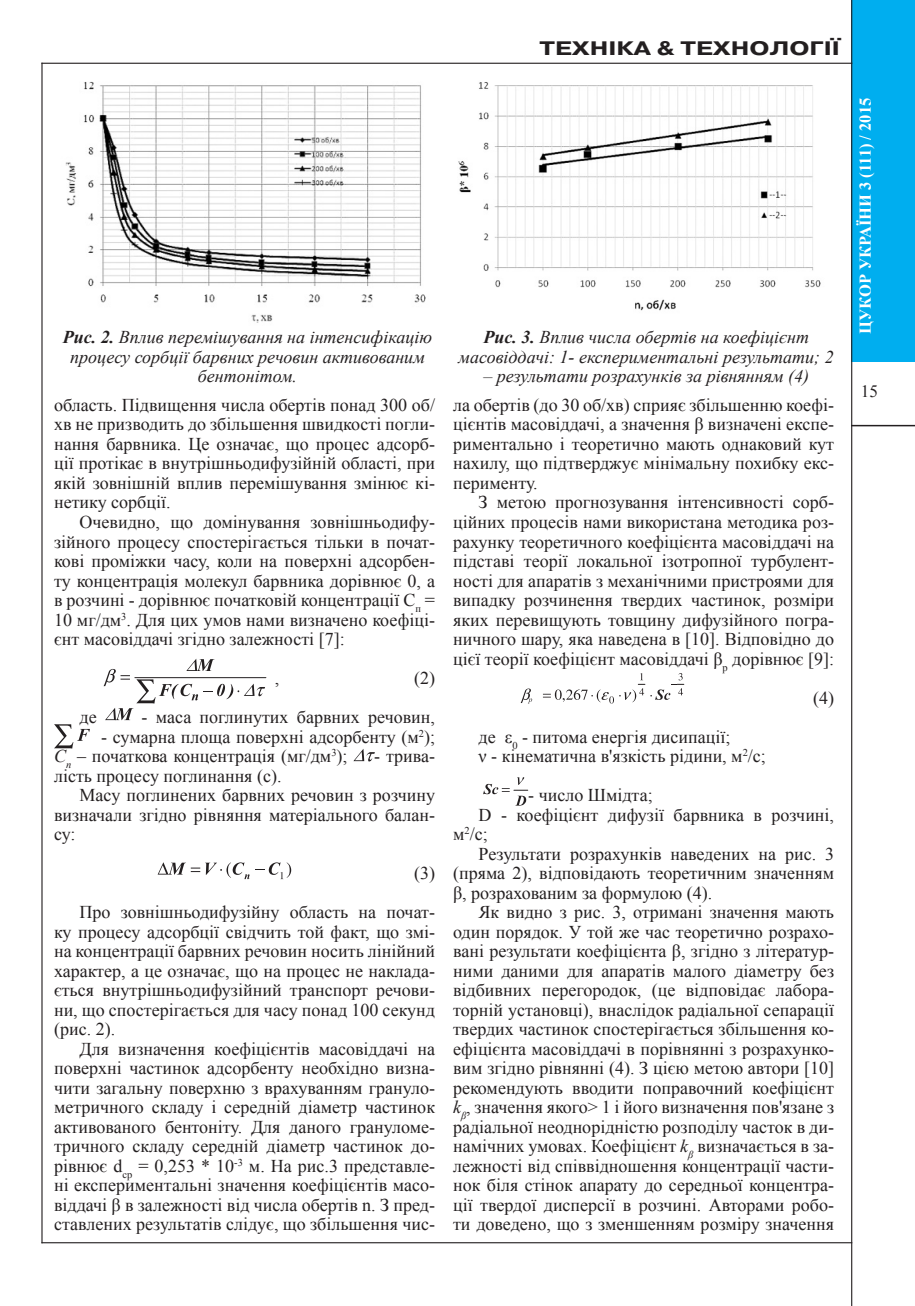
<style>
.page{position:relative;width:915px;height:1306px;background:#fff}
.page>*{position:absolute;margin:0;border:0;box-sizing:border-box;transform-origin:0 0}
.колонтитул{font:700 19.5px "Pragmatica C";color:#231f20;scale:1.3 1}
.Текст{font:18px/19.5px "Times New Roman";color:#231f20;text-align:justify}
.t1{font:italic 18px/19.5px "Times New Roman";color:#231f20;text-align:center}
.t2{font:17.25px "Times New Roman";color:#231f20}
.t3{font:700 16.5px "Times New Roman";color:#fff}
.s1{font-weight:700}
.s2{font-style:italic}
</style>
<div class="page">
<div style="left:850px;top:0;width:64px;height:362px;background:#00aeef"></div>
<hr style="left:850px;top:425px;width:64px;height:1px;background:#231f20">
<hr style="left:41px;top:63px;width:2px;height:1180px;background:#231f20">
<hr style="left:850px;top:0;width:2px;height:1305px;background:#231f20">
<hr style="left:41px;top:63px;width:811px;height:1px;background:#231f20">
<hr style="left:41px;top:1242px;width:811px;height:1px;background:#231f20">
<hr style="left:135px;top:677px;width:131px;height:1px;background:#231f20">
<svg style="left:104px;top:658px;width:161px;height:62px"></svg>
<svg style="left:54px;top:724px;width:36px;height:24px"></svg>
<svg style="left:353px;top:749px;width:21px;height:12px"></svg>
<svg style="left:255px;top:862px;width:36px;height:17px"></svg>
<svg style="left:158px;top:862px;width:91px;height:17px"></svg>
<svg style="left:650px;top:673px;width:33px;height:27px"></svg>
<svg style="left:619px;top:673px;width:25px;height:29px"></svg>
<svg style="left:543px;top:689px;width:70px;height:14px"></svg>
<svg style="left:483px;top:777px;width:44px;height:28px"></svg>
<img style="left:65px;top:81px;width:361px;height:242px">
<img style="left:458px;top:82px;width:363px;height:229px">
<svg style="left:520px;top:688px;width:12px;height:15px"></svg>
<p class="колонтитул" style="left:539px;top:38px;width:232px">ТЕХНІКА &amp; ТЕХНОЛОГІЇ</p>
<p class="t1" style="left:63px;top:327px;width:370px"><span class="s1">Рис. 2.</span> Вплив перемішування на інтенсифікацію процесу сорбції барвних речовин активованим бентонітом.</p>
<p class="t1" style="left:458px;top:327px;width:376px"><span class="s1">Рис. 3.</span> Вплив числа обертів на коефіцієнт масовіддачі: 1- експериментальні результати; 2</p>
<p class="t1" style="left:483px;top:366px;width:327px">– результати розрахунків за рівнянням (4)</p>
<p class="Текст" style="left:54px;top:395px;width:382px">область. Підвищення числа обертів понад 300 об/ хв не призводить до збільшення швидкості погли&shy;нання барвника. Це означає, що процес адсорб&shy;ції протікає в внутрішньодифузійній області, при якій зовнішній вплив перемішування змінює кі&shy;нетику сорбції.</p>
<p class="Текст" style="left:54px;top:512px;width:382px;text-indent:26px">Очевидно, що домінування зовнішньодифу&shy;зійного процесу спостерігається тільки в почат&shy;кові проміжки часу, коли на поверхні адсорбен&shy;ту концентрація молекул барвника дорівнює 0, а в розчині - дорівнює початковій концентрації С<sub>п</sub> = 10 мг/дм<sup>3</sup>. Для цих умов нами визначено коефіці&shy;єнт масовіддачі згідно залежності [7]:</p>
<p class="Текст" style="left:274px;top:668px;width:6px">,</p>
<p class="Текст" style="left:414px;top:668px;width:22px">(2)</p>
<p class="Текст" style="left:80px;top:707px;width:19px">де</p>
<p class="Текст" style="left:141px;top:707px;width:295px">- маса поглинутих барвних речовин,</p>
<p class="Текст" style="left:54px;top:726px;width:382px;text-indent:47px">- сумарна площа поверхні адсорбенту (м<sup>2</sup>);<br><span class="s2">С</span><sub>п</sub> – початкова концентрація (мг/дм<sup>3</sup>);</p>
<p class="Текст" style="left:374px;top:746px;width:62px">- трива-</p>
<p class="Текст" style="left:54px;top:765px;width:229px">лість процесу поглинання (с).</p>
<p class="Текст" style="left:54px;top:785px;width:382px;text-indent:26px">Масу поглинених барвних речовин з розчину визначали згідно рівняння матеріального балан&shy;су:</p>
<p class="Текст" style="left:414px;top:863px;width:22px">(3)</p>
<p class="Текст" style="left:54px;top:902px;width:382px;text-indent:26px">Про зовнішньодифузійну область на почат&shy;ку процесу адсорбції свідчить той факт, що змі&shy;на концентрації барвних речовин носить лінійний характер, а це означає, що на процес не наклада&shy;ється внутрішньодифузійний транспорт речови&shy;ни, що спостерігається для часу понад 100 секунд (рис. 2).</p>
<p class="Текст" style="left:54px;top:1038px;width:382px;text-indent:26px">Для визначення коефіцієнтів масовіддачі на поверхні частинок адсорбенту необхідно визна&shy;чити загальну поверхню з врахуванням грануло&shy;метричного складу і середній діаметр частинок активованого бентоніту. Для даного грануломе&shy;тричного складу середній діаметр частинок до&shy;рівнює d<sub>ср</sub> = 0,253 * 10<sup>-3</sup> м. На рис.3 представле&shy;ні експериментальні значення коефіцієнтів масо&shy;віддачі β в залежності від числа обертів n. З пред&shy;ставлених результатів слідує, що збільшення чис-</p>
<p class="Текст" style="left:453px;top:395px;width:382px">ла обертів (до 30 об/хв) сприяє збільшенню коефі&shy;цієнтів масовіддачі, а значення β визначені експе&shy;риментально і теоретично мають однаковий кут нахилу, що підтверджує мінімальну похибку екс&shy;перименту.</p>
<p class="Текст" style="left:453px;top:492px;width:382px;text-indent:26px">З метою прогнозування інтенсивності сорб&shy;ційних процесів нами використана методика роз&shy;рахунку теоретичного коефіцієнта масовіддачі на підставі теорії локальної ізотропної турбулент&shy;ності для апаратів з механічними пристроями для випадку розчинення твердих частинок, розміри яких перевищують товщину дифузійного погра&shy;ничного шару, яка наведена в [10]. Відповідно до цієї теорії коефіцієнт масовіддачі β<sub>р</sub> дорівнює [9]:</p>
<p class="Текст" style="left:812px;top:687px;width:22px">(4)</p>
<p class="Текст" style="left:478px;top:726px;width:253px">де ε<sub>0</sub> - питома енергія дисипації;</p>
<p class="Текст" style="left:478px;top:746px;width:289px">ν - кінематична в'язкість рідини, м<sup>2</sup>/с;</p>
<p class="Текст" style="left:528px;top:785px;width:126px">- число Шмідта;</p>
<p class="Текст" style="left:453px;top:804px;width:382px;text-indent:26px">D - коефіцієнт дифузії барвника в розчині, м<sup>2</sup>/с;</p>
<p class="Текст" style="left:453px;top:843px;width:382px;text-indent:26px">Результати розрахунків наведених на рис. 3 (пряма 2), відповідають теоретичним значенням β, розрахованим за формулою (4).</p>
<p class="Текст" style="left:453px;top:902px;width:382px;text-indent:26px">Як видно з рис. 3, отримані значення мають один порядок. У той же час теоретично розрахо&shy;вані результати коефіцієнта β, згідно з літератур&shy;ними даними для апаратів малого діаметру без відбивних перегородок, (це відповідає лабора&shy;торній установці), внаслідок радіальної сепарації твердих частинок спостерігається збільшення ко&shy;ефіцієнта масовіддачі в порівнянні з розрахунко&shy;вим згідно рівнянні (4). З цією метою автори [10] рекомендують вводити поправочний коефіцієнт <span class="s2">k</span><sub>β</sub>, значення якого&gt; 1 і його визначення пов'язане з радіальної неоднорідністю розподілу часток в ди&shy;намічних умовах. Коефіцієнт <span class="s2">k</span><sub>β</sub> визначається в за&shy;лежності від співвідношення концентрації части&shy;нок біля стінок апарату до середньої концентра&shy;ції твердої дисперсії в розчині. Авторами робо&shy;ти доведено, що з зменшенням розміру значення</p>
<p class="t3" style="left:853px;top:334px;width:237px;rotate:-90deg">ЦУКОР УКРАЇНИ 3 (111) / 2015</p>
<p class="t2" style="left:860px;top:380px;width:19px">15</p>
</div>
